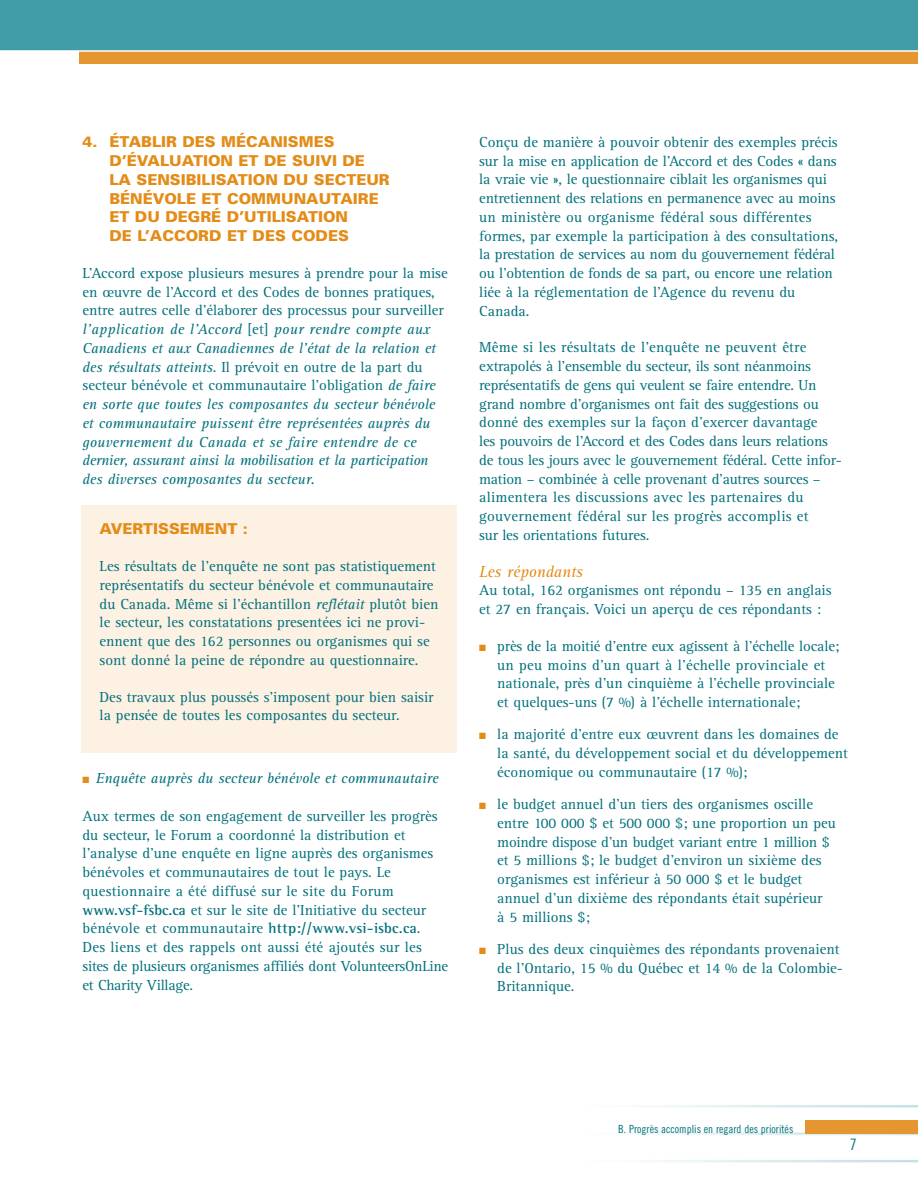
<style>
.page{position:relative;width:918px;height:1188px;background:#fff}
.page>*{position:absolute;margin:0;border:0;box-sizing:border-box;transform-origin:0 0}
.t1{font:italic 16.5px "Rotis Serif";color:#e38c18}
.t2{font:15.75px "Trade Gothic Cond Eighteen";color:#00707b}
.t3{font:15px/18.8px "Rotis Serif";color:#00707b}
.t4{font:italic 15px/18.8px "Rotis Serif";color:#00707b}
.t5{font:900 15px/18.8px "Univers";color:#e38c18}
.t6{font:11.25px "Trade Gothic Cond Eighteen";color:#00707b}
.s1{font-style:normal}
.s2{font-style:italic}
.s3{color:#e38c18}
.s4{font-family:"Rotis Semi Serif";font-weight:700}
</style>
<div class="page">
<img style="left:640px;top:1105px;width:278px;height:58px">
<div style="left:805px;top:1120px;width:113px;height:13px;background:#e6962e"></div>
<div style="left:80px;top:47px;width:838px;height:17px;background:#e6962e"></div>
<div style="left:0;top:0;width:918px;height:50px;background:#409ca7"></div>
<hr style="left:0;top:50px;width:918px;height:2px;background:#fff">
<div style="left:82px;top:506px;width:375px;height:247px;background:#fcf1e3"></div>
<p class="t5" style="left:109px;top:134px;width:282px;text-indent:-27px">4. ÉTABLIR DES MÉCANISMES<br>D’ÉVALUATION ET DE SUIVI DE<br>LA SENSIBILISATION DU SECTEUR<br>BÉNÉVOLE ET COMMUNAUTAIRE<br>ET DU DEGRÉ D’UTILISATION<br>DE L’ACCORD ET DES CODES</p>
<p class="t4" style="left:82px;top:265px;width:367px"><span class="s1">L’Accord expose plusieurs mesures à prendre pour la mise en œuvre de l’Accord et des Codes de bonnes pratiques, entre autres celle d’élaborer des processus pour surveiller </span>l’application de l’Accord <span class="s1">[et]</span> pour rendre compte aux Canadiens et aux Canadiennes de l’état de la relation et des résultats atteints<span class="s1">. Il prévoit en outre de la part du secteur bénévole et communautaire l’obligation</span> de faire en sorte que toutes les composantes du secteur bénévole et communautaire puissent être représentées auprès du gouvernement du Canada et se faire entendre de ce dernier, assurant ainsi la mobilisation et la participation des diverses composantes du secteur.</p>
<p class="t5" style="left:100px;top:521px;width:150px">AVERTISSEMENT :</p>
<p class="t3" style="left:100px;top:558px;width:340px">Les résultats de l’enquête ne sont pas statistiquement représentatifs du secteur bénévole et communautaire du Canada. Même si l’échantillon <span class="s2">reflétait</span> plutôt bien le secteur, les constatations presentées ici ne provi&shy;ennent que des 162 personnes ou organismes qui se sont donné la peine de répondre au questionnaire.</p>
<p class="t3" style="left:100px;top:689px;width:335px">Des travaux plus poussés s’imposent pour bien saisir la pensée de toutes les composantes du secteur.</p>
<p class="t4" style="left:82px;top:770px;width:357px"><span class="s3">■</span> Enquête auprès du secteur bénévole et communautaire</p>
<p class="t3" style="left:82px;top:808px;width:367px">Aux termes de son engagement de surveiller les progrès du secteur, le Forum a coordonné la distribution et l’analyse d’une enquête en ligne auprès des organismes bénévoles et communautaires de tout le pays. Le questionnaire a été diffusé sur le site du Forum <span class="s4">www.vsf-fsbc.ca</span> et sur le site de l’Initiative du secteur bénévole et communautaire <span class="s4">http://www.vsi-isbc.ca</span>.<br>Des liens et des rappels ont aussi été ajoutés sur les sites de plusieurs organismes affiliés dont VolunteersOnLine et Charity Village.</p>
<p class="t3" style="left:479px;top:134px;width:360px">Conçu de manière à pouvoir obtenir des exemples précis sur la mise en application de l’Accord et des Codes « dans la vraie vie », le questionnaire ciblait les organismes qui entretiennent des relations en permanence avec au moins un ministère ou organisme fédéral sous différentes formes, par exemple la participation à des consultations, la prestation de services au nom du gouvernement fédéral ou l’obtention de fonds de sa part, ou encore une relation liée à la réglementation de l’Agence du revenu du Canada.</p>
<p class="t3" style="left:479px;top:339px;width:364px">Même si les résultats de l’enquête ne peuvent être extrapolés à l’ensemble du secteur, ils sont néanmoins représentatifs de gens qui veulent se faire entendre. Un grand nombre d’organismes ont fait des suggestions ou donné des exemples sur la façon d’exercer davantage<br>les pouvoirs de l’Accord et des Codes dans leurs relations de tous les jours avec le gouvernement fédéral. Cette infor&shy;mation – combinée à celle provenant d’autres sources – alimentera les discussions avec les partenaires du gouvernement fédéral sur les progrès accomplis et<br>sur les orientations futures.</p>
<p class="t1" style="left:479px;top:565px;width:105px">Les répondants</p>
<p class="t3" style="left:479px;top:582px;width:354px">Au total, 162 organismes ont répondu – 135 en anglais et 27 en français. Voici un aperçu de ces répondants :</p>
<p class="t3" style="left:497px;top:638px;width:344px;text-indent:-18px"><span class="s3">■</span> près de la moitié d’entre eux agissent à l’échelle locale; un peu moins d’un quart à l’échelle provinciale et nationale, près d’un cinquième à l’échelle provinciale et quelques-uns (7 %) à l’échelle internationale;</p>
<p class="t3" style="left:497px;top:726px;width:352px;text-indent:-18px"><span class="s3">■</span> la majorité d’entre eux œuvrent dans les domaines de la santé, du développement social et du développement économique ou communautaire (17 %);</p>
<p class="t3" style="left:497px;top:796px;width:340px;text-indent:-18px"><span class="s3">■</span> le budget annuel d’un tiers des organismes oscille entre 100 000 $ et 500 000 $; une proportion un peu moindre dispose d’un budget variant entre 1 million $ et 5 millions $; le budget d’environ un sixième des organismes est inférieur à 50 000 $ et le budget annuel d’un dixième des répondants était supérieur<br>à 5 millions $;</p>
<p class="t3" style="left:497px;top:941px;width:347px;text-indent:-18px"><span class="s3">■</span> Plus des deux cinquièmes des répondants provenaient de l’Ontario, 15 % du Québec et 14 % de la Colombie-<br>Britannique.</p>
<p class="t6" style="left:618px;top:1125px;width:177px">B. Progrès accomplis en regard des priorités</p>
<p class="t2" style="left:850px;top:1138px;width:8px">7</p>
</div>
